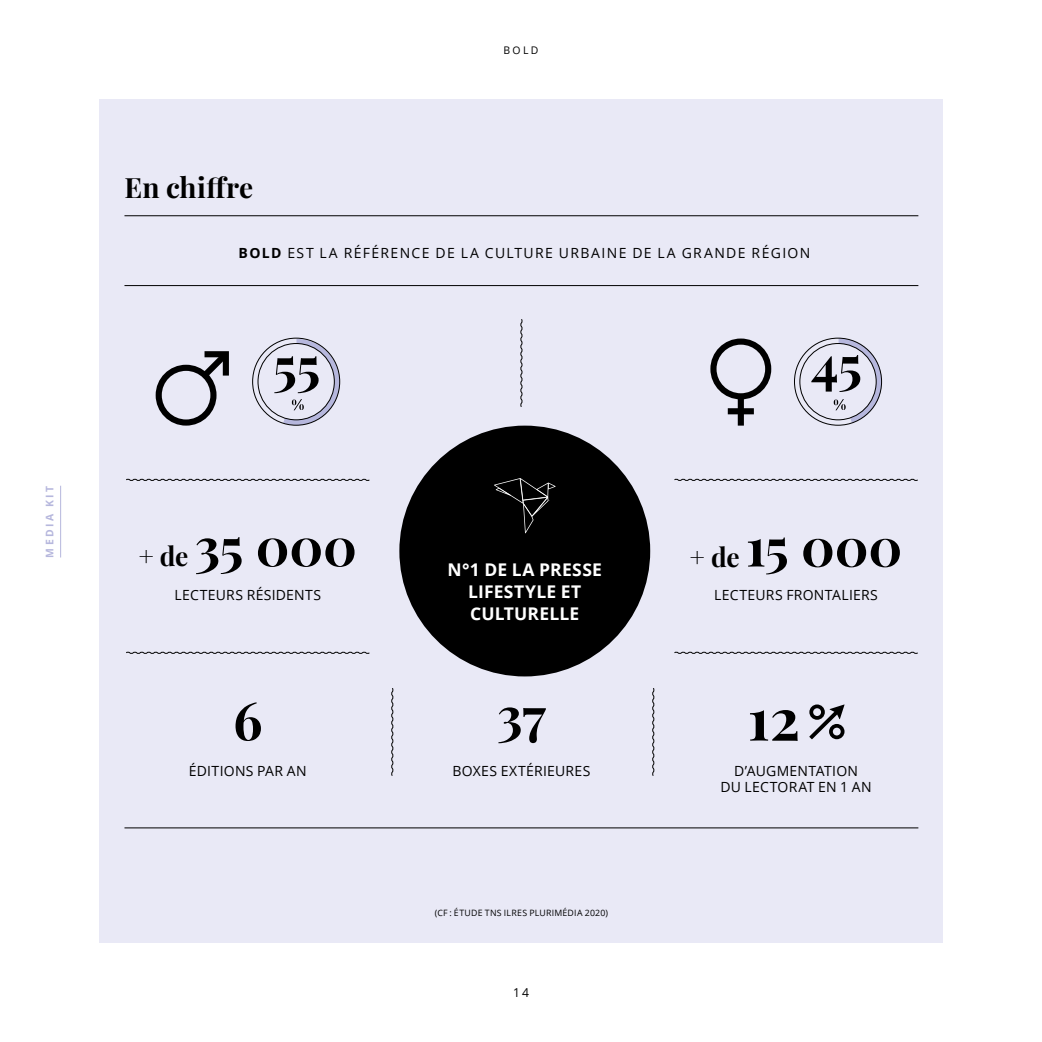
<style>
.page{position:relative;width:1042px;height:1042px;background:#fff}
.page>*{position:absolute;margin:0;border:0;box-sizing:border-box;transform-origin:0 0}
.t1{font:700 57.75px "Playfair Display";color:#000}
.t2{font:700 52.5px "Playfair Display";letter-spacing:-.01em;color:#000}
.t3{font:700 28px "Playfair Display";letter-spacing:.005em;color:#000}
.t4{font:700 17.5px/22.2px "Open Sans";letter-spacing:.015em;color:#fff;text-align:center}
.t5{font:14px/16.8px "Open Sans";letter-spacing:.025em;color:#000;text-align:center}
.t6{font:14px "Open Sans";letter-spacing:.1em;color:#000}
.t7{font:12.25px "Open Sans";color:#000}
.t8{font:700 10.5px "Open Sans";letter-spacing:.235em;color:#b6b7dd}
.t9{font:10.5px "Open Sans";color:#000}
.t10{font:8.75px "Open Sans";letter-spacing:.025em;color:#000}
.s1{font-weight:700}
.s2{font-size:26.25px}
</style>
<div class="page">
<hr style="left:60px;top:486px;width:1px;height:71px;background:#b6b7dd">
<div style="left:99px;top:99px;width:843px;height:844px;background:#e9e9f6"></div>
<svg style="left:391px;top:688px;width:3px;height:88px"></svg>
<svg style="left:652px;top:688px;width:3px;height:88px"></svg>
<hr style="left:124px;top:285px;width:794px;height:1px;background:#000">
<hr style="left:124px;top:215px;width:794px;height:1px;background:#000">
<svg style="left:674px;top:478px;width:244px;height:3px"></svg>
<hr style="left:124px;top:827px;width:794px;height:1px;background:#000">
<svg style="left:809px;top:704px;width:35px;height:35px"></svg>
<div style="left:399px;top:426px;width:251px;height:250px;background:#000;border-radius:50%"></div>
<svg style="left:494px;top:478px;width:61px;height:55px"></svg>
<svg style="left:126px;top:478px;width:244px;height:3px"></svg>
<svg style="left:674px;top:651px;width:244px;height:3px"></svg>
<svg style="left:126px;top:651px;width:244px;height:3px"></svg>
<svg style="left:520px;top:319px;width:3px;height:88px"></svg>
<div style="left:728px;top:408px;width:26px;height:6px;background:#000"></div>
<svg style="left:834px;top:338px;width:48px;height:85px"></svg>
<div style="left:710px;top:338px;width:61px;height:61px;border:6px solid #000;border-radius:50%"></div>
<div style="left:738px;top:397px;width:6px;height:29px;background:#000"></div>
<svg style="left:283px;top:339px;width:56px;height:86px"></svg>
<div style="left:156px;top:365px;width:60px;height:61px;border:6px solid #000;border-radius:50%"></div>
<svg style="left:195px;top:351px;width:34px;height:34px"></svg>
<p class="t8" style="left:42px;top:557px;width:73px;rotate:-90deg">MEDIA KIT</p>
<h3 class="t3" style="left:124px;top:165px;width:130px">En chiffre</h3>
<p class="t9" style="left:503px;top:43px;width:36px">BOLD</p>
<p class="t6" style="left:238px;top:243px;width:573px"><span class="s1">BOLD</span> EST LA RÉFÉRENCE DE LA CULTURE URBAINE DE LA GRANDE RÉGION</p>
<h2 class="t2" style="left:273px;top:324px;width:49px">55</h2>
<h2 class="t2" style="left:811px;top:323px;width:53px">45</h2>
<h2 class="t2" style="left:139px;top:505px;width:220px"><span class="s2">+ de</span> 35 000</h2>
<p class="t5" style="left:175px;top:586px;width:148px">LECTEURS RÉSIDENTS</p>
<p class="t4" style="left:447px;top:558px;width:156px">N°1 DE LA PRESSE<br>LIFESTYLE ET<br>CULTURELLE</p>
<h2 class="t2" style="left:690px;top:506px;width:214px"><span class="s2">+ de</span> 15 000</h2>
<p class="t5" style="left:714px;top:586px;width:165px">LECTEURS FRONTALIERS</p>
<h2 class="t2" style="left:233px;top:679px;width:31px">6</h2>
<h2 class="t2" style="left:497px;top:674px;width:50px">37</h2>
<h1 class="t1" style="left:747px;top:673px;width:54px">12</h1>
<p class="t5" style="left:189px;top:762px;width:119px">ÉDITIONS PAR AN</p>
<p class="t5" style="left:452px;top:762px;width:139px">BOXES EXTÉRIEURES</p>
<p class="t5" style="left:720px;top:761px;width:153px">D’AUGMENTATION<br>DU LECTORAT EN 1 AN</p>
<p class="t10" style="left:435px;top:906px;width:175px">(CF : ÉTUDE TNS ILRES PLURIMÉDIA 2020)</p>
<p class="t7" style="left:513px;top:984px;width:17px">14</p>
</div>
